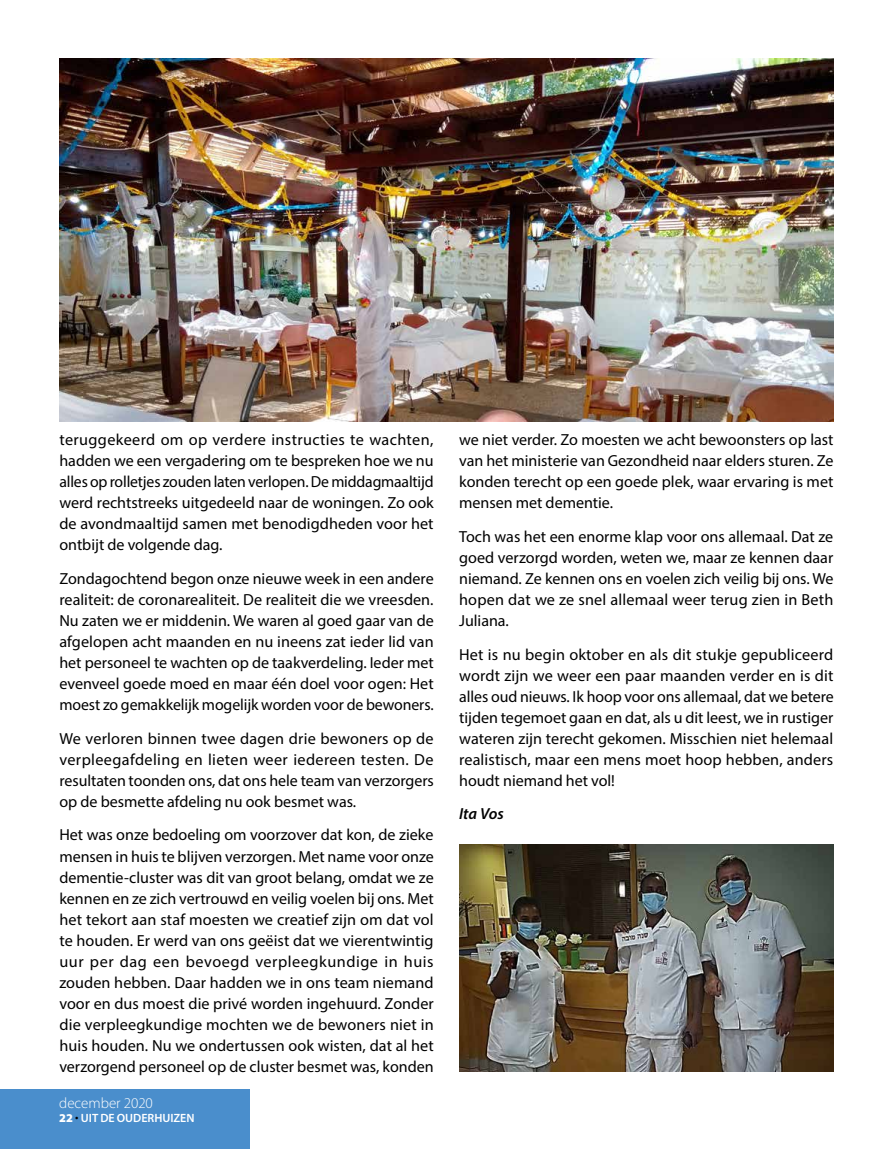
<style>
.page{position:relative;width:893px;height:1149px;background:#fff}
.page>*{position:absolute;margin:0;border:0;box-sizing:border-box;transform-origin:0 0}
.t1{font:16.05px/21px "Myriad Pro";color:#000;text-align:justify}
.t2{font:italic 600 16.05px "Myriad Pro";color:#000}
.t3{font:300 15px "Myriad Pro";color:#fff}
.t4{font:600 12px "Myriad Pro";color:#fff}
.s1{font-weight:900}
.s2{font-weight:900;color:#000}
</style>
<div class="page">
<img style="left:59px;top:58px;width:774px;height:363px">
<img style="left:459px;top:844px;width:375px;height:227px">
<div style="left:0;top:1089px;width:249px;height:59px;background:#4a8ecc"></div>
<p class="t1" style="left:59px;top:428px;width:376px">teruggekeerd om op verdere instructies te wachten, hadden we een vergadering om te bespreken hoe we nu alles op rolletjes zouden laten verlopen. De middagmaaltijd werd rechtstreeks uitgedeeld naar de woningen. Zo ook de avondmaaltijd samen met benodigdheden voor het ontbijt de volgende dag.</p>
<p class="t1" style="left:59px;top:567px;width:376px">Zondagochtend begon onze nieuwe week in een andere realiteit: de coronarealiteit. De realiteit die we vreesden.<br>Nu zaten we er middenin. We waren al goed gaar van de afgelopen acht maanden en nu ineens zat ieder lid van het personeel te wachten op de taakverdeling. Ieder met evenveel goede moed en maar één doel voor ogen: Het moest zo gemakkelijk mogelijk worden voor de bewoners.</p>
<p class="t1" style="left:59px;top:727px;width:376px">We verloren binnen twee dagen drie bewoners op de verpleegafdeling en lieten weer iedereen testen. De resultaten toonden ons, dat ons hele team van verzorgers op de besmette afdeling nu ook besmet was.</p>
<p class="t1" style="left:59px;top:824px;width:376px">Het was onze bedoeling om voorzover dat kon, de zieke mensen in huis te blijven verzorgen. Met name voor onze dementie-cluster was dit van groot belang, omdat we ze kennen en ze zich vertrouwd en veilig voelen bij ons. Met het tekort aan staf moesten we creatief zijn om dat vol te houden. Er werd van ons geëist dat we vierentwintig uur per dag een bevoegd verpleegkundige in huis zouden hebben. Daar hadden we in ons team niemand voor en dus moest die privé worden ingehuurd. Zonder die verpleegkundige mochten we de bewoners niet in huis houden. Nu we ondertussen ook wisten, dat al het verzorgend personeel op de cluster besmet was, konden</p>
<p class="t3" style="left:59px;top:1093px;width:95px">december 2020</p>
<p class="t4" style="left:59px;top:1109px;width:66px"><span class="s1">22</span> <span class="s2">·</span>UIT DE OUDERHUI</p>
<p class="t4" style="left:174px;top:1109px;width:15px">ZEN</p>
<p class="t1" style="left:459px;top:428px;width:376px">we niet verder. Zo moesten we acht bewoonsters op last van het ministerie van Gezondheid naar elders sturen. Ze konden terecht op een goede plek, waar ervaring is met mensen met dementie.</p>
<p class="t1" style="left:459px;top:525px;width:376px">Toch was het een enorme klap voor ons allemaal. Dat ze goed verzorgd worden, weten we, maar ze kennen daar niemand. Ze kennen ons en voelen zich veilig bij ons. We hopen dat we ze snel allemaal weer terug zien in Beth Juliana.</p>
<p class="t1" style="left:459px;top:643px;width:376px">Het is nu begin oktober en als dit stukje gepubliceerd wordt zijn we weer een paar maanden verder en is dit alles oud nieuws. Ik hoop voor ons allemaal, dat we betere tijden tegemoet gaan en dat, als u dit leest, we in rustiger wateren zijn terecht gekomen. Misschien niet helemaal realistisch, maar een mens moet hoop hebben, anders houdt niemand het vol!</p>
<p class="t2" style="left:459px;top:803px;width:46px">Ita Vos</p>
</div>
